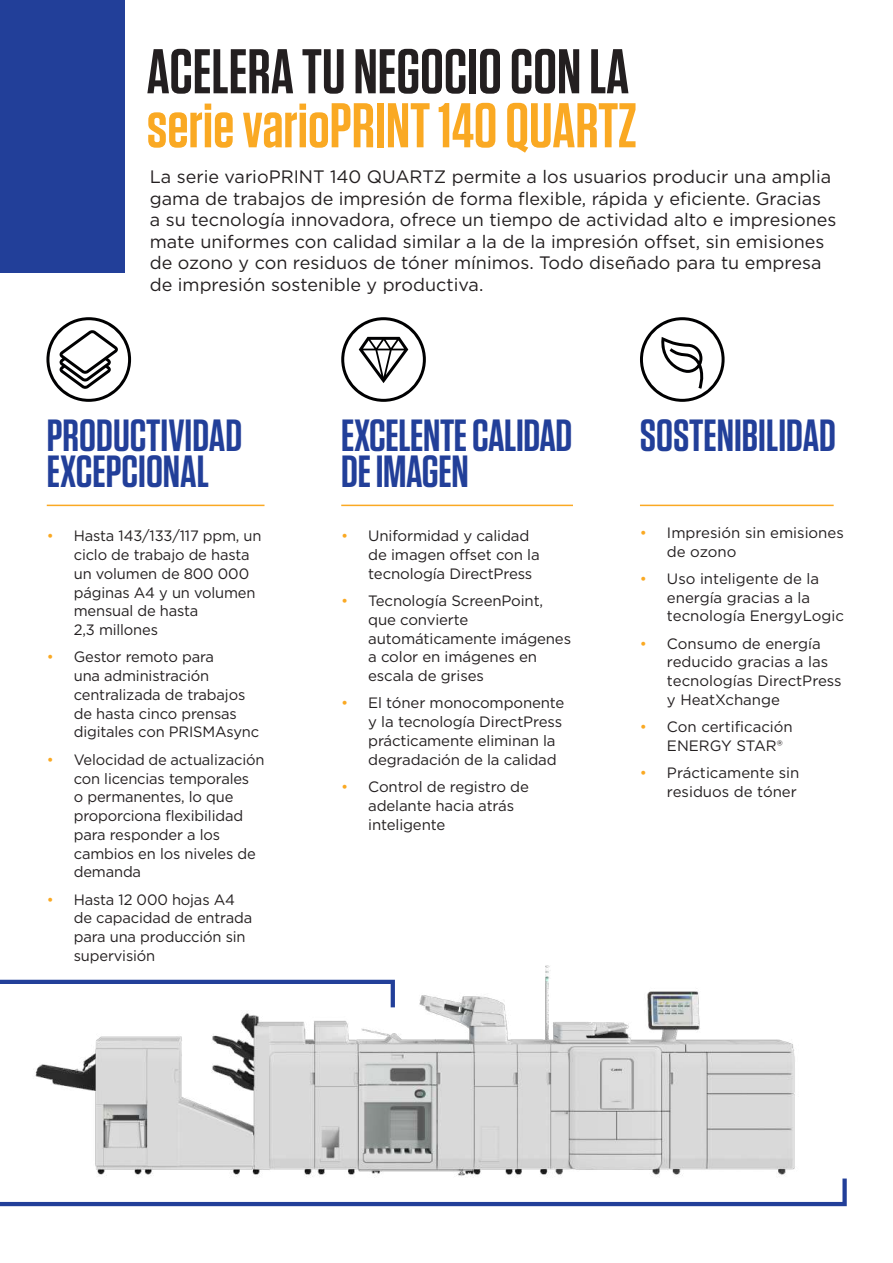
<style>
.page{position:relative;width:893px;height:1263px;background:#fff}
.page>*{position:absolute;margin:0;border:0;box-sizing:border-box;transform-origin:0 0}
.t1{font:600 63px "Tungsten";color:#faa923}
.t2{font:600 63px "Tungsten";color:#231f20}
.t3{font:600 45px/36px "Tungsten";color:#223f99}
.t4{font:18px/21.6px "Gotham";color:#231f20}
.t5{font:15px/18.8px "Gotham";letter-spacing:-.01em;color:#231f20}
.s1{color:#faa923}
</style>
<div class="page">
<div style="left:0;top:0;width:124px;height:272px;background:#223f99"></div>
<img style="left:35px;top:965px;width:760px;height:209px">
<hr style="left:47px;top:505px;width:217px;height:1px;background:#faa923">
<hr style="left:341px;top:505px;width:232px;height:1px;background:#faa923">
<hr style="left:640px;top:505px;width:194px;height:1px;background:#faa923">
<svg style="left:46px;top:317px;width:85px;height:85px"></svg>
<svg style="left:341px;top:317px;width:85px;height:85px"></svg>
<svg style="left:640px;top:317px;width:85px;height:85px"></svg>
<hr style="left:892px;top:0;width:1px;height:1263px;background:#223f99">
<svg style="left:0;top:977px;width:397px;height:35px"></svg>
<svg style="left:0;top:1174px;width:847px;height:33px"></svg>
<h1 class="t2" style="left:147px;top:38px;width:484px">ACELERA TU NEGOCIO CON LA</h1>
<h1 class="t1" style="left:147px;top:92px;width:492px">serie varioPRINT 140 QUARTZ</h1>
<p class="t4" style="left:150px;top:166px;width:688px">La serie varioPRINT 140 QUARTZ permite a los usuarios producir una amplia gama de trabajos de impresión de forma flexible, rápida y eficiente. Gracias<br>a su tecnología innovadora, ofrece un tiempo de actividad alto e impresiones mate uniformes con calidad similar a la de la impresión offset, sin emisiones de ozono y con residuos de tóner mínimos. Todo diseñado para tu empresa de impresión sostenible y productiva.</p>
<h2 class="t3" style="left:47px;top:418px;width:197px">PRODUCTIVIDAD<br>EXCEPCIONAL</h2>
<p class="t5" style="left:74px;top:526px;width:189px;text-indent:-27px"><span class="s1">•</span> Hasta 143/133/117 ppm, un ciclo de trabajo de hasta un volumen de 800 000 páginas A4 y un volumen mensual de hasta<br>2,3 millones</p>
<p class="t5" style="left:74px;top:647px;width:187px;text-indent:-27px"><span class="s1">•</span> Gestor remoto para<br>una administración centralizada de trabajos de hasta cinco prensas digitales con PRISMAsync</p>
<p class="t5" style="left:74px;top:750px;width:192px;text-indent:-27px"><span class="s1">•</span> Velocidad de actualización con licencias temporales<br>o permanentes, lo que proporciona flexibilidad para responder a los cambios en los niveles de demanda</p>
<p class="t5" style="left:74px;top:889px;width:180px;text-indent:-27px"><span class="s1">•</span> Hasta 12 000 hojas A4 de capacidad de entrada para una producción sin supervisión</p>
<h2 class="t3" style="left:341px;top:418px;width:233px">EXCELENTE CALIDAD<br>DE IMAGEN</h2>
<h2 class="t3" style="left:640px;top:418px;width:198px">SOSTENIBILIDAD</h2>
<p class="t5" style="left:368px;top:526px;width:173px;text-indent:-27px"><span class="s1">•</span> Uniformidad y calidad de imagen offset con la tecnología DirectPress</p>
<p class="t5" style="left:368px;top:591px;width:204px;text-indent:-27px"><span class="s1">•</span> Tecnología ScreenPoint, que convierte automáticamente imágenes a color en imágenes en escala de grises</p>
<p class="t5" style="left:368px;top:693px;width:198px;text-indent:-27px"><span class="s1">•</span> El tóner monocomponente y la tecnología DirectPress prácticamente eliminan la degradación de la calidad</p>
<p class="t5" style="left:368px;top:777px;width:162px;text-indent:-27px"><span class="s1">•</span> Control de registro de adelante hacia atrás inteligente</p>
<p class="t5" style="left:667px;top:523px;width:178px;text-indent:-27px"><span class="s1">•</span> Impresión sin emisiones de ozono</p>
<p class="t5" style="left:667px;top:569px;width:178px;text-indent:-27px"><span class="s1">•</span> Uso inteligente de la energía gracias a la tecnología EnergyLogic</p>
<p class="t5" style="left:667px;top:633px;width:176px;text-indent:-27px"><span class="s1">•</span> Consumo de energía reducido gracias a las tecnologías DirectPress y HeatXchange</p>
<p class="t5" style="left:667px;top:717px;width:127px;text-indent:-27px"><span class="s1">•</span> Con certificación<br>ENERGY STAR®</p>
<p class="t5" style="left:640px;top:763px;width:161px;text-align:right"><span class="s1">•</span> Prácticamente sin residuos de tóner</p>
</div>
